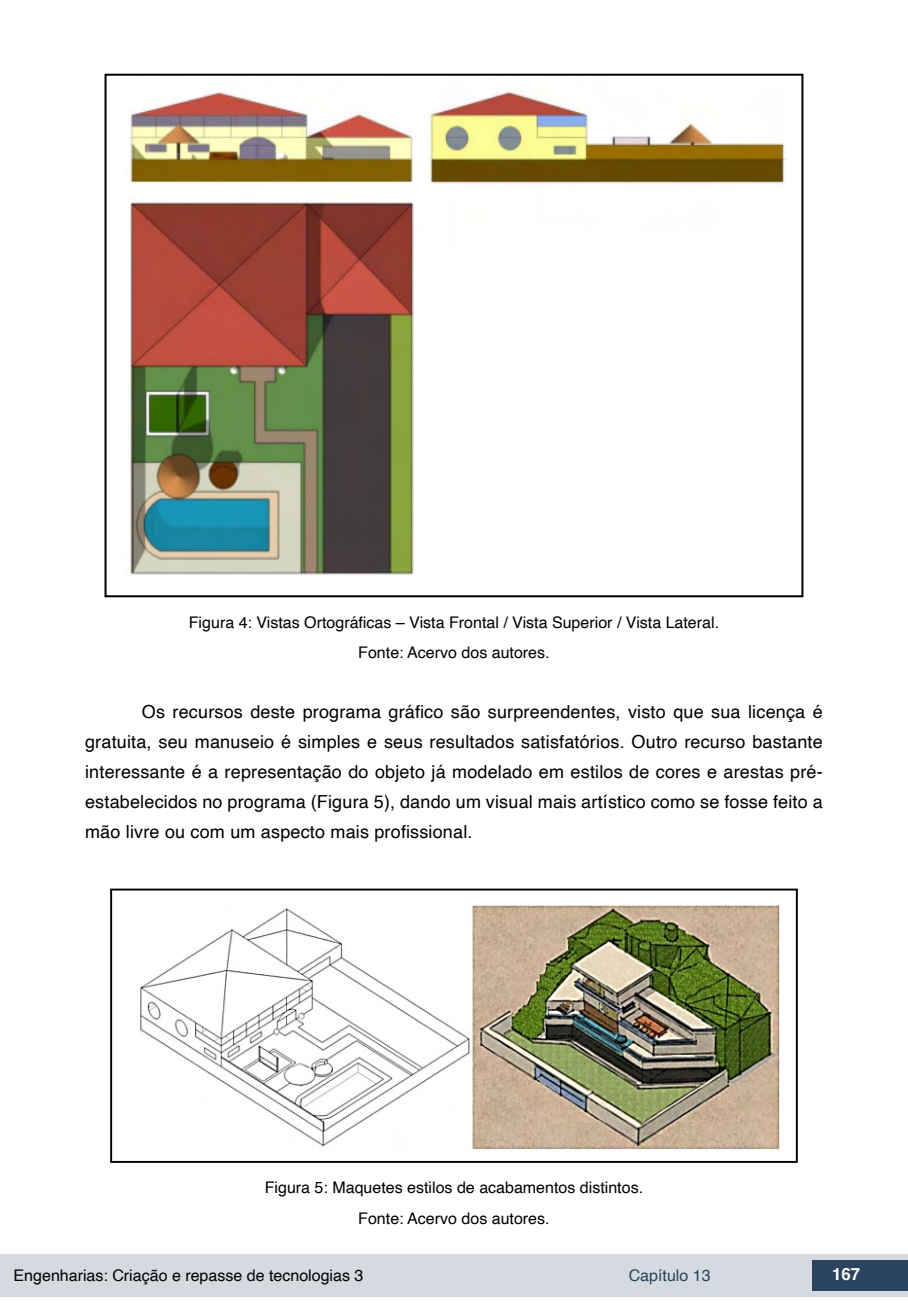
<style>
.page{position:relative;width:908px;height:1304px;background:#fff}
.page>*{position:absolute;margin:0;border:0;box-sizing:border-box;transform-origin:0 0}
.t1{font:18px/30px "Helvetica";letter-spacing:.01em;color:#000;text-align:justify}
.t2{font:700 16.8px "Helvetica";color:#fff}
.t3{font:16px/30.6px "Helvetica";color:#000;text-align:center}
.t4{font:16px "Helvetica";color:#2a435e}
</style>
<div class="page">
<div style="left:0;top:1254px;width:906px;height:43px;background:#d4dadf"></div>
<div style="left:812px;top:1261px;width:95px;height:30px;background:#2a435e"></div>
<img style="left:130px;top:91px;width:656px;height:484px">
<img style="left:140px;top:903px;width:640px;height:247px">
<div style="left:110px;top:889px;width:687px;height:274px;border:2px solid #000"></div>
<p class="t3" style="left:189px;top:607px;width:531px">Figura 4: Vistas Ortográficas – Vista Frontal / Vista Superior / Vista Lateral.<br>Fonte: Acervo dos autores.</p>
<p class="t1" style="left:85px;top:698px;width:738px;text-indent:57px">Os recursos deste programa gráfico são surpreendentes, visto que sua licença é gratuita, seu manuseio é simples e seus resultados satisfatórios. Outro recurso bastante interessante é a representação do objeto já modelado em estilos de cores e arestas pré&shy;estabelecidos no programa (Figura 5), dando um visual mais artístico como se fosse feito a mão livre ou com um aspecto mais profissional.</p>
<p class="t3" style="left:265px;top:1173px;width:379px">Figura 5: Maquetes estilos de acabamentos distintos.<br>Fonte: Acervo dos autores.</p>
<p class="t3" style="left:14px;top:1260px;width:351px">Engenharias: Criação e repasse de tecnologias 3</p>
<p class="t4" style="left:628px;top:1263px;width:83px">Capítulo 13</p>
<p class="t2" style="left:831px;top:1264px;width:30px">167</p>
</div>
